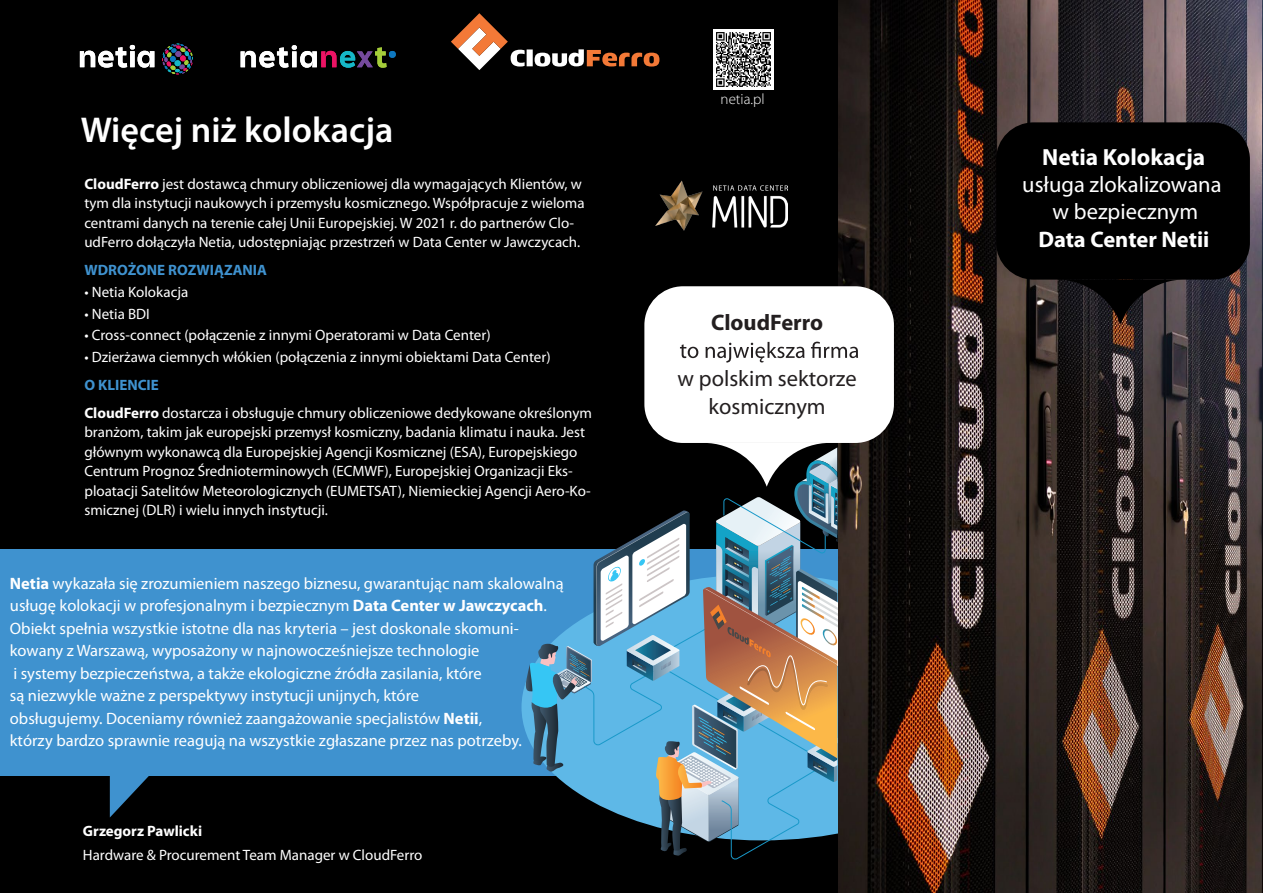
<style>
.page{position:relative;width:1263px;height:893px;background:#fff}
.page>*{position:absolute;margin:0;border:0;box-sizing:border-box;transform-origin:0 0}
.t1{font:600 36px "Myriad Pro";color:#fff}
.t2{font:700 23.4px "Myriad Pro";color:#fff}
.t3{font:22.5px/27px "Myriad Pro";color:#fff;text-align:center}
.t4{font:22.5px/27.9px "Myriad Pro";color:#231f20;text-align:center}
.t5{font:700 22.5px "Myriad Pro";color:#fff}
.t6{font:700 22.5px "Myriad Pro";color:#231f20}
.t7{font:16.5px/22.5px "Myriad Pro";color:#fff}
.t8{font:15px/19.5px "Myriad Pro";color:#fff}
.t9{font:700 15px "Myriad Pro";color:#3f92cf}
.t10{font:700 15px "Myriad Pro";color:#fff}
.t11{font:300 15px "Myriad Pro";color:#fff}
.s1{font-weight:700}
.s2{font-weight:700;color:#3f92cf}
</style>
<div class="page">
<img style="left:837px;top:0;width:426px;height:893px">
<div style="left:0;top:0;width:837px;height:893px;background:#000"></div>
<div style="left:0;top:550px;width:837px;height:226px;background:#3f92cf"></div>
<svg style="left:110px;top:776px;width:39px;height:41px"></svg>
<div style="left:996px;top:122px;width:254px;height:158px;background:#000;border-radius:37px"></div>
<svg style="left:1056px;top:279px;width:129px;height:45px;background:#292426"></svg>
<div style="left:644px;top:286px;width:250px;height:157px;background:#fff;border-radius:39px"></div>
<svg style="left:525px;top:443px;width:312px;height:417px"></svg>
<svg style="left:680px;top:342px;width:178px;height:21px"></svg>
<img style="left:656px;top:180px;width:131px;height:51px">
<img style="left:713px;top:29px;width:61px;height:61px">
<svg style="left:451px;top:13px;width:208px;height:57px"></svg>
<svg style="left:241px;top:45px;width:146px;height:23px"></svg>
<div style="left:389px;top:51px;width:7px;height:7px;background:#0e78bf;border-radius:50%"></div>
<svg style="left:162px;top:44px;width:31px;height:30px"></svg>
<svg style="left:80px;top:45px;width:74px;height:23px"></svg>
<h1 class="t1" style="left:81px;top:107px;width:314px">Więcej niż kolokacja</h1>
<p class="t8" style="left:84px;top:174px;width:502px"><span class="s1">CloudFerro</span> jest dostawcą chmury obliczeniowej dla wymagających Klientów, w tym dla instytucji naukowych i przemysłu kosmicznego. Współpracuje z wieloma centrami danych na terenie całej Unii Europejskiej. W 2021 r. do partnerów Clo&shy;udFerro dołączyła Netia, udostępniając przestrzeń w Data Center w Jawczycach.</p>
<p class="t9" style="left:84px;top:260px;width:184px">WDROŻONE ROZWIĄZANIA</p>
<p class="t8" style="left:84px;top:282px;width:105px">• Netia Kolokacja</p>
<p class="t8" style="left:84px;top:304px;width:67px">• Netia BDI</p>
<p class="t8" style="left:84px;top:325px;width:408px">• Cross-connect (połączenie z innymi Operatorami w Data Center)</p>
<p class="t8" style="left:84px;top:347px;width:468px">• Dzierżawa ciemnych włókien (połączenia z innymi obiektami Data Center)</p>
<p class="t8" style="left:84px;top:371px;width:509px;line-height:28px"><span class="s2">O KLIENCIE<br></span><span class="s1">CloudFerro</span> dostarcza i obsługuje chmury obliczeniowe dedykowane określonym</p>
<p class="t8" style="left:84px;top:422px;width:508px">branżom, takim jak europejski przemysł kosmiczny, badania klimatu i nauka. Jest głównym wykonawcą dla Europejskiej Agencji Kosmicznej (ESA), Europejskiego Centrum Prognoz Średnioterminowych (ECMWF), Europejskiej Organizacji Eks&shy;ploatacji Satelitów Meteorologicznych (EUMETSAT), Niemieckiej Agencji Aero-Ko&shy;smicznej (DLR) i wielu innych instytucji.</p>
<p class="t7" style="left:10px;top:572px;width:555px"><span class="s1">Netia</span> wykazała się zrozumieniem naszego biznesu, gwarantując nam skalowalną usługę kolokacji w profesjonalnym i bezpiecznym <span class="s1">Data Center w Jawczycach</span>.<br>Obiekt spełnia wszystkie istotne dla nas kryteria – jest doskonale skomuni&shy;kowany z Warszawą, wyposażony w najnowocześniejsze technologie<br>i systemy bezpieczeństwa, a także ekologiczne źródła zasilania, które<br>są niezwykle ważne z perspektywy instytucji unijnych, które<br>obsługujemy. Doceniamy również zaangażowanie specjalistów <span class="s1">Netii</span>,<br>którzy bardzo sprawnie reagują na wszystkie zgłaszane przez nas potrzeby.</p>
<p class="t10" style="left:83px;top:821px;width:121px">Grzegorz Pawlicki</p>
<p class="t8" style="left:83px;top:845px;width:341px">Hardware &amp; Procurement Team Manager w CloudFerro</p>
<p class="t11" style="left:721px;top:90px;width:45px">netia.pl</p>
<h3 class="t6" style="left:711px;top:308px;width:114px">CloudFerro</h3>
<h3 class="t4" style="left:677px;top:364px;width:181px">w polskim sektorze kosmicznym</h3>
<h2 class="t2" style="left:1042px;top:141px;width:164px">Netia Kolokacja</h2>
<h3 class="t3" style="left:1022px;top:170px;width:201px">usługa zlokalizowana w bezpiecznym</h3>
<h3 class="t5" style="left:1038px;top:225px;width:173px">Data Center Netii</h3>
</div>
